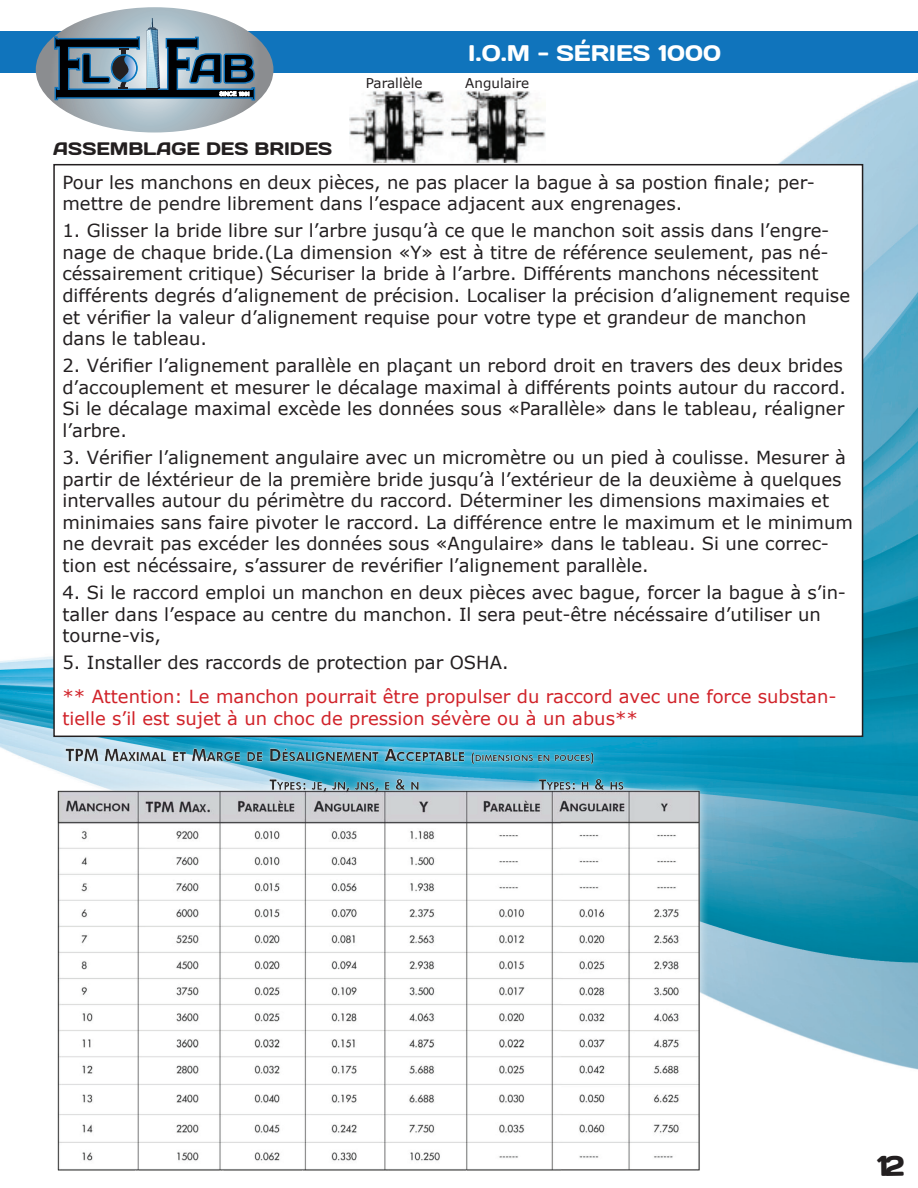
<style>
.page{position:relative;width:918px;height:1188px;background:#fff}
.page>*{position:absolute;margin:0;border:0;box-sizing:border-box;transform-origin:0 0}
.t1{font:22.5px "Days";color:#fff}
.t2{font:18px/21.6px "Verdana";color:#231f20}
.t3{font:18px/21.6px "Verdana";color:#d1232a}
.t4{font:18px "Days";color:#231f20}
.t5{font:13.5px "Verdana";color:#231f20}
</style>
<div class="page">
<img style="left:0;top:72px;width:918px;height:998px">
<div style="left:2px;top:31px;width:916px;height:41px;background:#1074bc"></div>
<hr style="left:0;top:31px;width:2px;height:41px;background:#1074bc">
<svg style="left:36px;top:7px;width:237px;height:126px"></svg>
<img style="left:349px;top:91px;width:197px;height:72px">
<div style="left:54px;top:165px;width:809px;height:571px;background:#fff"></div>
<div style="left:47px;top:740px;width:662px;height:440px;background:#fff;opacity:.75"></div>
<img style="left:54px;top:748px;width:652px;height:426px">
<p class="t1" style="left:468px;top:38px;width:254px">I.O.M - SÉRIES 1000</p>
<p class="t4" style="left:53px;top:137px;width:31px">ASSEM</p>
<p class="t4" style="left:128px;top:137px;width:93px">BLAGE DES</p>
<p class="t4" style="left:255px;top:137px;width:14px">BRIDES</p>
<p class="t5" style="left:366px;top:74px;width:58px">Parallèle</p>
<p class="t5" style="left:465px;top:74px;width:66px">Angulaire</p>
<p class="t2" style="left:62px;top:171px;width:754px">Pour les manchons en deux pièces, ne pas placer la bague à sa postion finale; per&shy;mettre de pendre librement dans l’espace adjacent aux engrenages.</p>
<p class="t2" style="left:62px;top:220px;width:789px">1. Glisser la bride libre sur l’arbre jusqu’à ce que le manchon soit assis dans l’engre&shy;nage de chaque bride.(La dimension «Y» est à titre de référence seulement, pas né&shy;céssairement critique) Sécuriser la bride à l’arbre. Différents manchons nécessitent différents degrés d’alignement de précision. Localiser la précision d’alignement requise et vérifier la valeur d’alignement requise pour votre type et grandeur de manchon dans le tableau.</p>
<p class="t2" style="left:62px;top:355px;width:785px">2. Vérifier l’alignement parallèle en plaçant un rebord droit en travers des deux brides d’accouplement et mesurer le décalage maximal à différents points autour du raccord.<br>Si le décalage maximal excède les données sous «Parallèle» dans le tableau, réaligner l’arbre.</p>
<p class="t2" style="left:62px;top:446px;width:792px">3. Vérifier l’alignement angulaire avec un micromètre ou un pied à coulisse. Mesurer à partir de léxtérieur de la première bride jusqu’à l’extérieur de la deuxième à quelques intervalles autour du périmètre du raccord. Déterminer les dimensions maximaies et minimaies sans faire pivoter le raccord. La différence entre le maximum et le minimum ne devrait pas excéder les données sous «Angulaire» dans le tableau. Si une correc&shy;tion est nécéssaire, s’assurer de revérifier l’alignement parallèle.</p>
<p class="t2" style="left:62px;top:581px;width:785px">4. Si le raccord emploi un manchon en deux pièces avec bague, forcer la bague à s’in&shy;taller dans l’espace au centre du manchon. Il sera peut-être nécéssaire d’utiliser un tourne-vis,</p>
<p class="t2" style="left:62px;top:652px;width:448px">5. Installer des raccords de protection par OSHA.</p>
<p class="t3" style="left:62px;top:686px;width:776px">** Attention: Le manchon pourrait être propulser du raccord avec une force substan&shy;tielle s’il est sujet à un choc de pression sévère ou à un abus**</p>
</div>
